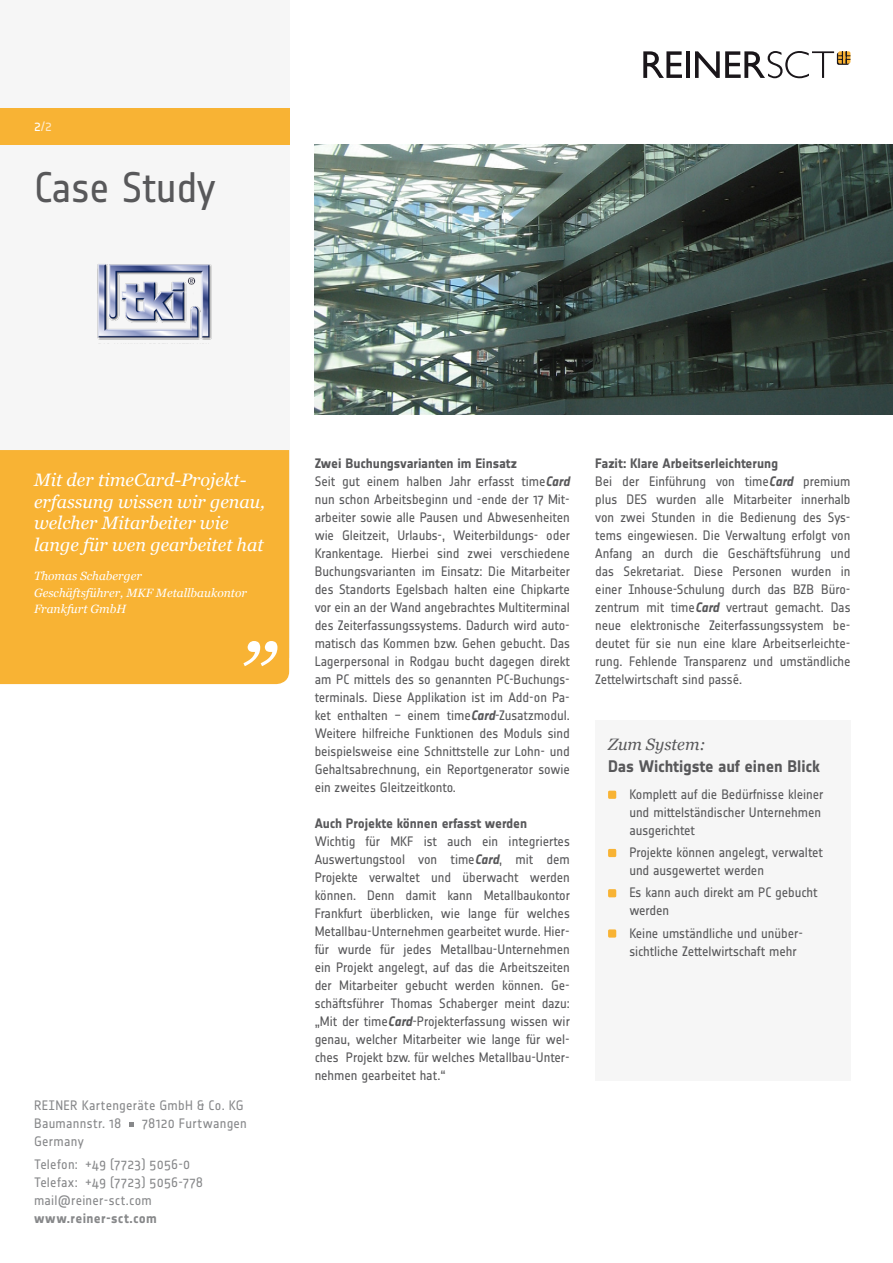
<style>
.page{position:relative;width:893px;height:1263px;background:#fff}
.page>*{position:absolute;margin:0;border:0;box-sizing:border-box;transform-origin:0 0}
.t1{font:42px "Notes";letter-spacing:-.01em;color:#58585a}
.t2{font:italic 18px/21.6px "Georgia";color:#fff}
.t3{font:700 16.5px "Notes";letter-spacing:-.005em;color:#58585a}
.t4{font:italic 16.5px "Georgia";color:#58585a}
.t5{font:13.5px/18px "Notes";letter-spacing:-.005em;color:#58585a}
.t6{font:13.5px/18px "Notes";letter-spacing:.02em;color:#87888a}
.t7{font:700 13.5px "Notes";letter-spacing:-.005em;color:#58585a}
.t8{font:700 13.5px "Notes";letter-spacing:.025em;color:#87888a}
.t9{font:13.5px "Notes";color:#fee9c8}
.t10{font:italic 12px/16.5px "Georgia";color:#fff}
.s1{color:#fff}
.s2{font-weight:700}
.s3{font-weight:700;font-style:italic}
</style>
<div class="page">
<svg style="left:643px;top:51px;width:39px;height:27px"></svg>
<hr style="left:686px;top:51px;width:3px;height:27px;background:#1a161a">
<svg style="left:695px;top:51px;width:155px;height:27px"></svg>
<div style="left:0;top:0;width:289px;height:657px;background:#f6f6f6"></div>
<div style="left:0;top:108px;width:289px;height:36px;background:#f8b334"></div>
<div style="left:0;top:450px;width:289px;height:234px;background:#f8b334"></div>
<svg style="left:243px;top:641px;width:34px;height:25px"></svg>
<div style="left:595px;top:720px;width:255px;height:360px;background:#f6f6f6"></div>
<div style="left:608px;top:791px;width:8px;height:8px;background:#f8b334"></div>
<div style="left:608px;top:849px;width:8px;height:8px;background:#f8b334"></div>
<div style="left:608px;top:889px;width:8px;height:8px;background:#f8b334"></div>
<div style="left:608px;top:929px;width:8px;height:8px;background:#f8b334"></div>
<img style="left:315px;top:144px;width:578px;height:270px">
<img style="left:97px;top:264px;width:115px;height:76px">
<svg style="left:129px;top:1122px;width:5px;height:4px"></svg>
<p class="t9" style="left:34px;top:119px;width:19px"><span class="s1">2</span>/2</p>
<h1 class="t1" style="left:34px;top:163px;width:183px">Case Study</h1>
<h2 class="t2" style="left:34px;top:468px;width:233px">Mit der timeCard-Projekt&shy;erfassung wissen wir genau, welcher Mitarbeiter wie lange für wen gearbeitet hat</h2>
<p class="t10" style="left:34px;top:567px;width:214px">Thomas Schaberger<br>Geschäftsführer, MKF Metallbaukontor<br>Frankfurt GmbH</p>
<p class="t6" style="left:34px;top:1096px;width:211px">REINER Kartengeräte GmbH &amp; Co. KG<br>Baumannstr. 18</p>
<p class="t6" style="left:142px;top:1114px;width:107px">78120 Furtwangen</p>
<p class="t6" style="left:34px;top:1130px;width:158px;line-height:22.5px">Germany<br>Telefon: +49 (7723) 5056-0</p>
<p class="t6" style="left:34px;top:1173px;width:171px">Telefax: +49 (7723) 5056-778 mail@reiner-sct.com</p>
<p class="t8" style="left:34px;top:1210px;width:124px">www.reiner-sct.com</p>
<p class="t5" style="left:315px;top:454px;width:257px"><span class="s2">Zwei Buchungsvarianten im Einsatz<br></span>Seit gut einem halben Jahr erfasst time<span class="s3">Card </span>nun schon Arbeitsbeginn und -ende der 17 Mit&shy;arbeiter sowie alle Pausen und Abwesenheiten wie Gleitzeit, Urlaubs-, Weiterbildungs- oder Krankentage. Hierbei sind zwei verschiedene Buchungsvarianten im Einsatz: Die Mitarbeiter des Standorts Egelsbach halten eine Chipkarte vor ein an der Wand angebrachtes Multiterminal des Zeiterfassungssystems. Dadurch wird auto&shy;matisch das Kommen bzw. Gehen gebucht. Das Lagerpersonal in Rodgau bucht dagegen direkt am PC mittels des so genannten PC-Buchungs&shy;terminals. Diese Applikation ist im Add-on Pa&shy;ket enthalten − einem time<span class="s3">Card</span>-Zusatzmodul.<br>Weitere hilfreiche Funktionen des Moduls sind beispielsweise eine Schnittstelle zur Lohn- und Gehaltsabrechnung, ein Reportgenerator sowie ein zweites Gleitzeitkonto.</p>
<p class="t7" style="left:315px;top:816px;width:214px">Auch Projekte können erfasst werden</p>
<p class="t5" style="left:315px;top:832px;width:257px;text-align:justify">Wichtig für MKF ist auch ein integriertes Auswertungstool von time<span class="s3">Card</span>, mit dem Projekte verwaltet und überwacht werden können. Denn damit kann Metallbaukontor Frankfurt überblicken, wie lange für welches Metallbau-Unternehmen gearbeitet wurde. Hier&shy;für wurde für jedes Metallbau-Unternehmen ein Projekt angelegt, auf das die Arbeitszeiten der Mitarbeiter gebucht werden können. Ge&shy;schäftsführer Thomas Schaberger meint dazu: „Mit der time<span class="s3">Card</span>-Projekterfassung wissen wir genau, welcher Mitarbeiter wie lange für wel&shy;ches Projekt bzw. für welches Metallbau-Unter&shy;nehmen gearbeitet hat.“</p>
<p class="t5" style="left:595px;top:454px;width:257px"><span class="s2">Fazit: Klare Arbeitserleichterung<br></span>Bei der Einführung von time<span class="s3">Card</span> premium plus DES wurden alle Mitarbeiter innerhalb von zwei Stunden in die Bedienung des Sys&shy;tems eingewiesen. Die Verwaltung erfolgt von Anfang an durch die Geschäftsführung und das Sekretariat. Diese Personen wurden in einer Inhouse-Schulung durch das BZB Büro&shy;zentrum mit time<span class="s3">Card</span> vertraut gemacht. Das neue elektronische Zeiterfassungssystem be&shy;deutet für sie nun eine klare Arbeitserleichte&shy;rung. Fehlende Transparenz und umständliche Zettelwirtschaft sind passé.</p>
<p class="t4" style="left:608px;top:732px;width:99px">Zum System:</p>
<p class="t3" style="left:608px;top:757px;width:213px">Das Wichtigste auf einen Blick</p>
<p class="t5" style="left:629px;top:785px;width:195px">Komplett auf die Bedürfnisse kleiner und mittelständischer Unternehmen ausgerichtet</p>
<p class="t5" style="left:629px;top:843px;width:195px">Projekte können angelegt, verwaltet und ausgewertet werden</p>
<p class="t5" style="left:629px;top:883px;width:190px">Es kann auch direkt am PC gebucht werden</p>
<p class="t5" style="left:629px;top:924px;width:175px">Keine umständliche und unüber&shy;sichtliche Zettelwirtschaft mehr</p>
</div>
